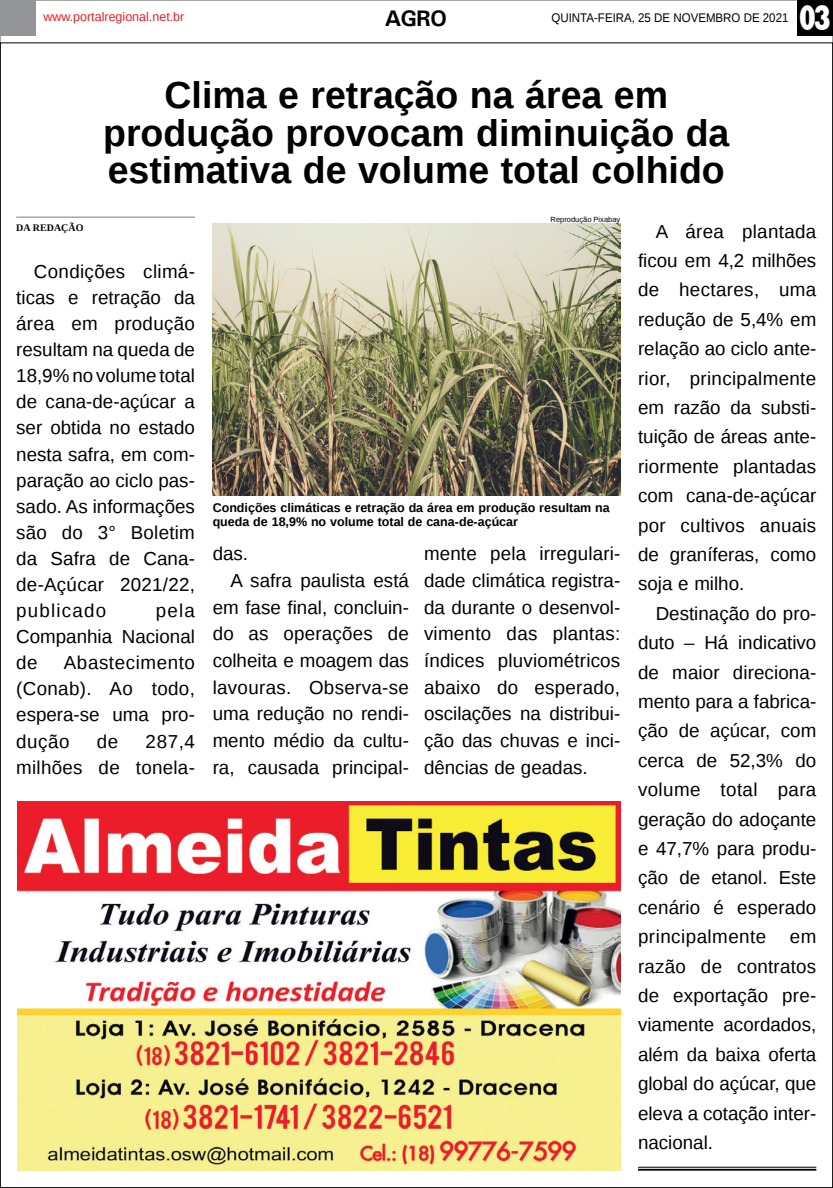
<style>
.page{position:relative;width:833px;height:1188px;background:#fff}
.page>*{position:absolute;margin:0;border:0;box-sizing:border-box;transform-origin:0 0}
.TÍTULO{font:700 37.5px "Liberation Sans";color:#000}
.t1{font:800 36.12px "Rockwell";color:#fff;scale:.7 1}
.TITULO_PG{font:700 22.5px "Univers";color:#000}
.MATÉRIA{font:18.75px/29.4px "Liberation Sans";color:#000;text-align:justify}
.LEGENDA{font:700 12.5px/13.8px "Liberation Sans";color:#000}
.DATA_PG{font:12.5px "Liberation Sans";color:#000;scale:.92 1}
.DATA_PG-2{font:12.5px "Liberation Sans";color:#ed1d24}
.CRÉDITO_NOME{font:700 10px "Liberation Serif";color:#000}
.CRÉDITO_FOTO{font:7.5px "Liberation Sans";color:#000}
</style>
<div class="page">
<div style="left:0;top:0;width:35px;height:35px;background:#939598"></div>
<div style="left:797px;top:0;width:36px;height:35px;background:#000"></div>
<img style="left:18px;top:801px;width:602px;height:369px">
<hr style="left:638px;top:1166px;width:178px;height:1px;background:#000">
<hr style="left:638px;top:1168px;width:178px;height:2px;background:#000">
<img style="left:213px;top:224px;width:407px;height:272px">
<hr style="left:16px;top:216px;width:179px;height:2px;background:#939598">
<p class="DATA_PG-2" style="left:43px;top:10px;width:143px">www.portalregional.net.br</p>
<p class="TITULO_PG" style="left:385px;top:5px;width:64px">AGRO</p>
<p class="DATA_PG" style="left:551px;top:10px;width:259px">QUINTA-FEIRA, 25 DE NOVEMBRO DE 2021</p>
<p class="t1" style="left:799px;top:-3px;width:48px">03</p>
<p class="TÍTULO" style="left:164px;top:69px;width:505px">Clima e retração na área em</p>
<p class="TÍTULO" style="left:103px;top:107px;width:628px">produção provocam diminuição da</p>
<p class="TÍTULO" style="left:108px;top:144px;width:618px">estimativa de volume total colhido</p>
<p class="CRÉDITO_NOME" style="left:16px;top:220px;width:69px">DA REDAÇÃO</p>
<p class="MATÉRIA" style="left:16px;top:259px;width:180px;line-height:26.1px;text-indent:18px">Condições climá&shy;ticas e retração da área em produção resultam na queda de 18,9% no volume total de cana-de-açúcar a ser obtida no estado nesta safra, em com&shy;paração ao ciclo pas&shy;sado. As informações são do 3° Boletim da Safra de Cana&shy;de-Açúcar 2021/22, publicado</p>
<p class="MATÉRIA" style="left:16px;top:598px;width:180px;line-height:26.1px;text-indent:140px">pela Companhia Nacional de</p>
<p class="MATÉRIA" style="left:16px;top:650px;width:180px;line-height:26.1px;text-indent:48px">Abastecimento (Conab). Ao todo, espera-se uma pro&shy;dução</p>
<p class="MATÉRIA" style="left:97px;top:727px;width:23px">de</p>
<p class="MATÉRIA" style="left:16px;top:728px;width:180px;line-height:26.1px;text-align:right">287,4<br>milhões de tonela-</p>
<p class="CRÉDITO_FOTO" style="left:550px;top:215px;width:71px">Reprodução Pixabay</p>
<p class="LEGENDA" style="left:213px;top:500px;width:399px">Condições climáticas e retração da área em produção resultam na queda de 18,9% no volume total de cana-de-açúcar</p>
<p class="MATÉRIA" style="left:213px;top:540px;width:37px">das.</p>
<p class="MATÉRIA" style="left:213px;top:568px;width:198px;line-height:26.6px;text-indent:18px">A safra paulista está em fase final, concluin&shy;do as operações de colheita e moagem das lavouras. Observa-se uma redução no rendi&shy;mento médio da cultu&shy;ra, causada principal-</p>
<p class="MATÉRIA" style="left:424px;top:541px;width:198px;line-height:26.6px">mente pela irregulari&shy;dade climática registra&shy;da durante o desenvol&shy;vimento das plantas: índices pluviométricos abaixo do esperado, oscilações na distribui&shy;ção das chuvas e inci&shy;dências de geadas.</p>
<p class="MATÉRIA" style="left:638px;top:217px;width:180px;text-indent:18px">A área plantada ficou em 4,2 milhões de hectares, uma redução de 5,4% em relação ao ciclo ante&shy;rior, principalmente em razão da substi&shy;tuição de áreas ante&shy;riormente plantadas com cana-de-açúcar por cultivos anuais de graníferas, como soja e milho.</p>
<p class="MATÉRIA" style="left:638px;top:599px;width:180px;text-indent:18px">Destinação do pro&shy;duto – Há indicativo de maior direciona&shy;mento para a fabrica&shy;ção de açúcar, com cerca de 52,3% do volume total para geração do adoçante e 47,7% para produ&shy;ção de etanol. Este cenário é esperado principalmente</p>
<p class="MATÉRIA" style="left:638px;top:922px;width:180px;text-indent:152px">em razão de contratos de exportação pre&shy;viamente acordados, além da baixa oferta global do açúcar, que eleva a cotação inter&shy;nacional.</p>
</div>
